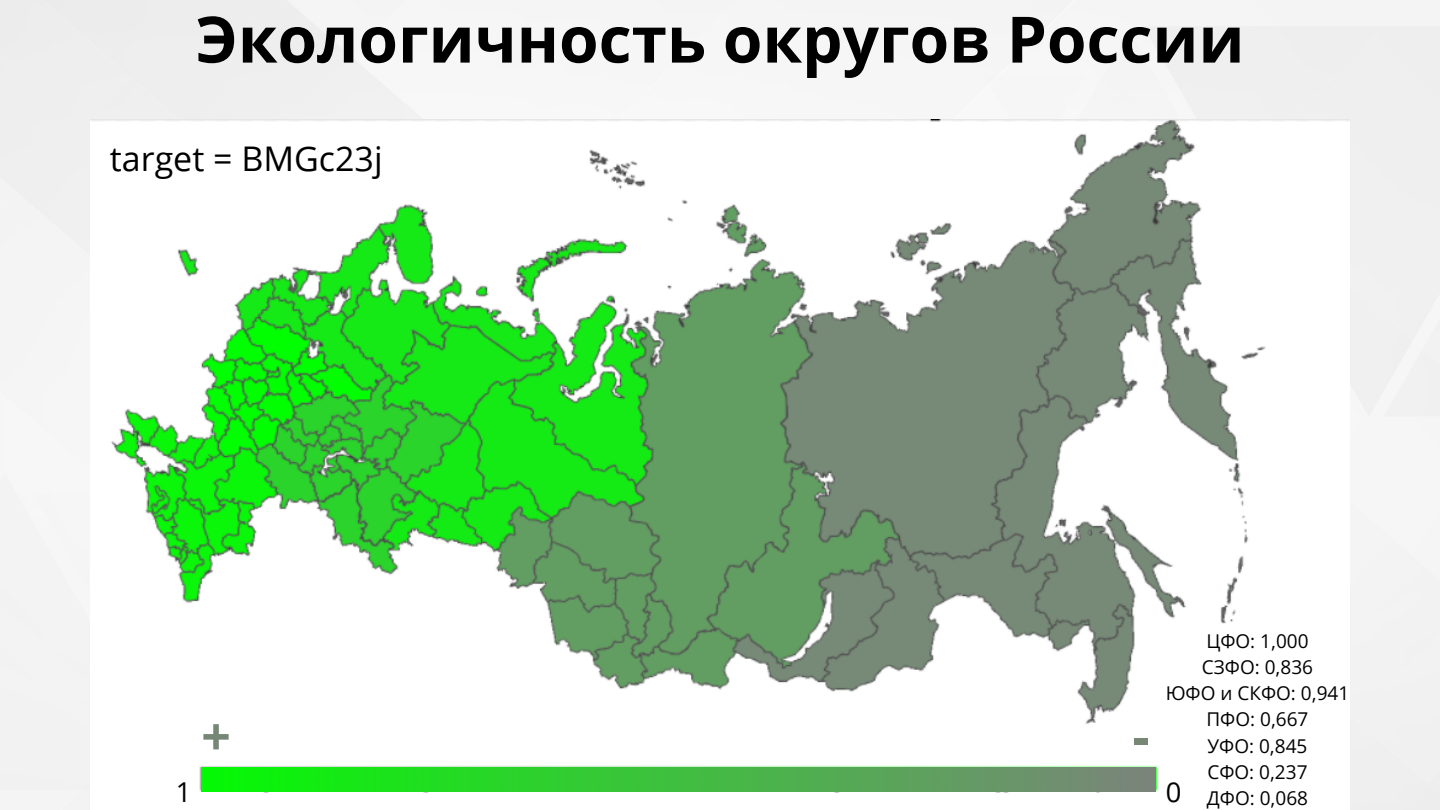
<style>
.page{position:relative;width:1440px;height:810px;background:#f3f3f3}
.page>*{position:absolute;margin:0;border:0;box-sizing:border-box;transform-origin:0 0}
.t1{font:700 64px "Open Sans";color:#000}
.t2{font:700 52px "Open Sans";color:#768776}
.t3{font:34px "Open Sans";color:#000}
.t4{font:27.4px "Open Sans";color:#000}
.t5{font:19px "Open Sans";color:#000}
</style>
<div class="page">
<img style="left:91px;top:120px;width:1258px;height:690px">
<img style="left:201px;top:767px;width:955px;height:25px">
<p class="t1" style="left:195px;top:-6px;width:1051px">Экологичность округов России</p>
<h2 class="t3" style="left:110px;top:134px;width:274px">target = BMGc23j</h2>
<p class="t5" style="left:1206px;top:627px;width:104px">ЦФО: 1,000</p>
<p class="t5" style="left:1202px;top:654px;width:113px">СЗФО: 0,836</p>
<p class="t5" style="left:1166px;top:680px;width:185px">ЮФО и СКФО: 0,941</p>
<p class="t5" style="left:1206px;top:706px;width:104px">ПФО: 0,667</p>
<p class="t5" style="left:1208px;top:732px;width:101px">УФО: 0,845</p>
<p class="t5" style="left:1207px;top:759px;width:102px">СФО: 0,237</p>
<p class="t2" style="left:201px;top:700px;width:31px">+</p>
<p class="t2" style="left:1133px;top:700px;width:18px">-</p>
<p class="t4" style="left:176px;top:773px;width:17px">1</p>
<p class="t4" style="left:1166px;top:773px;width:17px">0</p>
<p class="t5" style="left:1207px;top:785px;width:103px">ДФО: 0,068</p>
</div>
